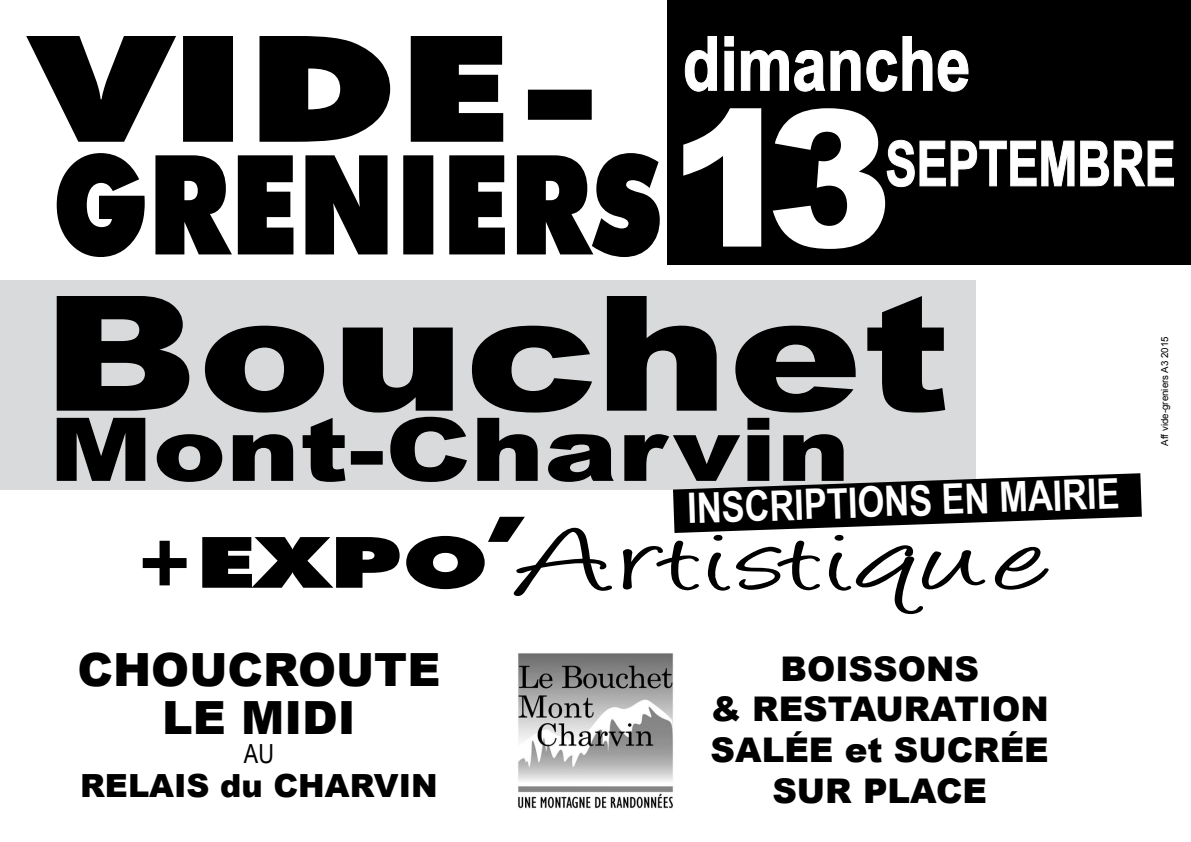
<style>
.page{position:relative;width:1191px;height:842px;background:#fff}
.page>*{position:absolute;margin:0;border:0;box-sizing:border-box;transform-origin:0 0}
.t1{font:900 190px "Arial";color:#fff}
.t2{font:900 45.8px/48.5px "Arial";color:#000;text-align:center}
.t3{font:700 42px "Arial Narrow";color:#fff}
.t4{font:900 34px/40.8px "Arial";color:#000;text-align:center}
.t5{font:900 31.9px "Arial";color:#000}
.t6{font:26.4px "Arial Narrow";color:#000}
.t7{font:9.7px "Arial";color:#000}
</style>
<div class="page">
<div style="left:0;top:280px;width:975px;height:209px;background:#d9dadb"></div>
<div style="left:667px;top:0;width:524px;height:265px;background:#000"></div>
<svg style="left:26px;top:36px;width:565px;height:106px;fill:#000"></svg>
<svg style="left:57px;top:153px;width:603px;height:104px;fill:#000"></svg>
<img style="left:518px;top:653px;width:156px;height:156px">
<svg style="left:57px;top:296px;width:888px;height:117px;fill:#060607"></svg>
<svg style="left:57px;top:417px;width:786px;height:65px"></svg>
<svg style="left:143px;top:541px;width:44px;height:44px"></svg>
<svg style="left:202px;top:517px;width:323px;height:72px"></svg>
<svg style="left:886px;top:139px;width:288px;height:49px"></svg>
<svg style="left:684px;top:36px;width:285px;height:56px"></svg>
<svg style="left:514px;top:528px;width:535px;height:86px"></svg>
<svg style="left:673px;top:473px;width:468px;height:60px"></svg>
<h2 class="t2" style="left:77px;top:643px;width:364px">CHOUCROUTE<br>LE MIDI</h2>
<p class="t6" style="left:244px;top:734px;width:32px">AU</p>
<p class="t5" style="left:80px;top:762px;width:359px">RELAIS du CHARVIN</p>
<h1 class="t1" style="left:668px;top:41px;width:226px">13</h1>
<p class="t3" style="left:686px;top:477px;width:434px;rotate:-2deg">INSCRIPTIONS EN MAIRIE</p>
<p class="t7" style="left:1158px;top:445px;width:110px;rotate:-90deg">Aff vide-greniers A3 2015</p>
<p class="t4" style="left:710px;top:647px;width:340px">BOISSONS<br>&amp; RESTAURATION<br>SALÉE et SUCRÉE<br>SUR PLACE</p>
</div>
